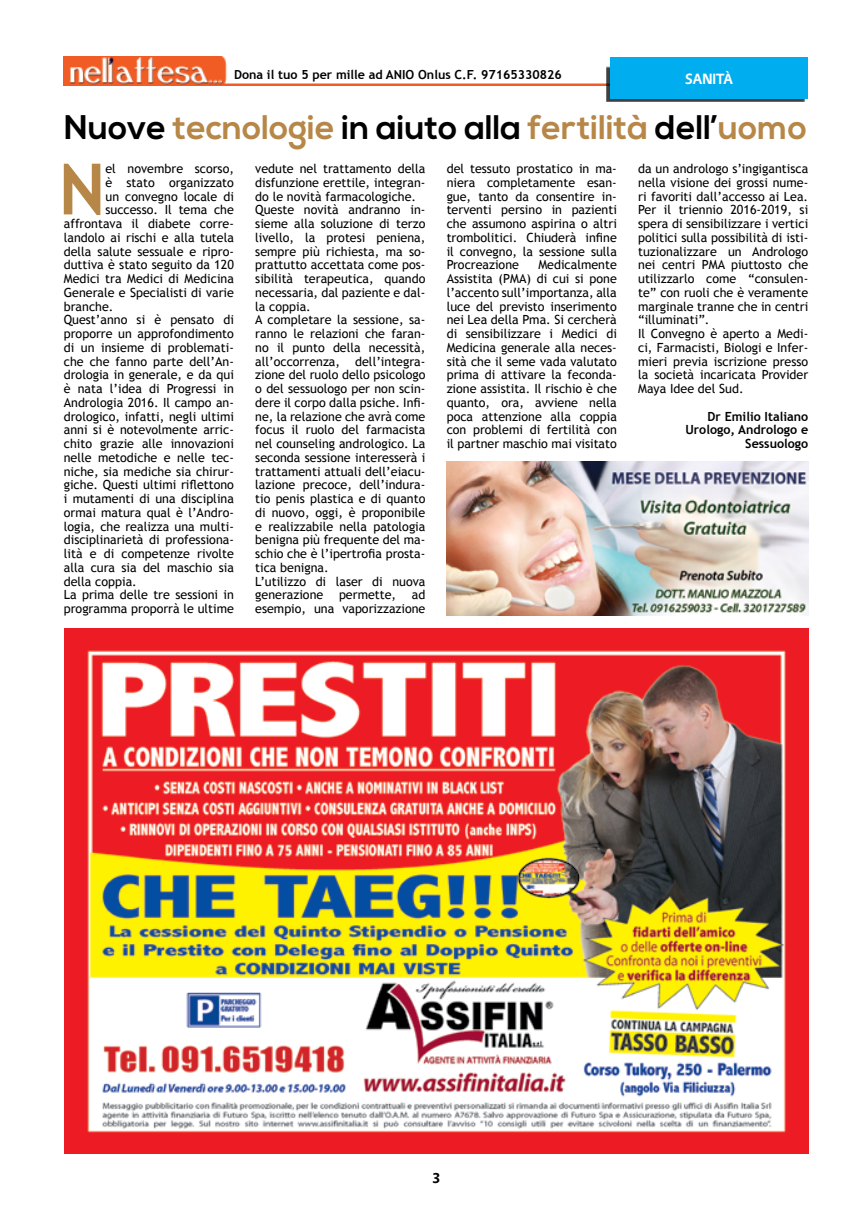
<style>
.page{position:relative;width:858px;height:1212px;background:#fff}
.page>*{position:absolute;margin:0;border:0;box-sizing:border-box;transform-origin:0 0}
.t1{font:700 70.88px "Trebuchet MS";color:#b68747}
.t2{font:700 34.12px "Nexa";color:#b68747}
.t3{font:700 15px "Vegur";color:#fff}
.t4{font:700 15px "Vegur";color:#000}
.t5{font:12.62px/13.8px "Trebuchet MS";color:#000}
.t6{font:700 12.62px/13.8px "Trebuchet MS";color:#000;text-align:right}
.t7{font:700 12.5px "Trebuchet MS";color:#000}
.s1{color:#000}
</style>
<div class="page">
<img style="left:64px;top:57px;width:744px;height:29px">
<img style="left:64px;top:628px;width:744px;height:526px">
<div style="left:605px;top:66px;width:199px;height:35px;background:#000;opacity:.75"></div>
<div style="left:610px;top:57px;width:197px;height:41px;background:#00aeef"></div>
<img style="left:446px;top:461px;width:362px;height:155px">
<p class="t7" style="left:234px;top:67px;width:329px">Dona il tuo 5 per mille ad ANIO Onlus C.F. 97165330826</p>
<h2 class="t2" style="left:64px;top:107px;width:744px"><span class="s1">Nuove</span> tecnologie <span class="s1">in aiuto alla</span> fertilità <span class="s1">dell’</span>uomo</h2>
<h1 class="t1" style="left:59px;top:145px;width:48px">N</h1>
<p class="t5" style="left:105px;top:162px;width:130px">el novembre scorso,</p>
<p class="t3" style="left:685px;top:71px;width:49px">SANITÀ</p>
<p class="t5" style="left:255px;top:162px;width:172px">vedute nel trattamento della disfunzione erettile, integran&shy;do le novità farmacologiche.<br>Queste novità andranno in&shy;sieme alla soluzione di terzo livello, la protesi peniena, sempre più richiesta, ma so&shy;prattutto accettata come pos&shy;sibilità terapeutica, quando necessaria, dal paziente e dal&shy;la coppia.<br>A completare la sessione, sa&shy;ranno le relazioni che faran&shy;no il punto della necessità, all’occorrenza, dell’integra&shy;zione del ruolo dello psicologo o del sessuologo per non scin&shy;dere il corpo dalla psiche. Infi&shy;ne, la relazione che avrà come focus il ruolo del farmacista nel counseling andrologico. La seconda sessione interesserà i trattamenti attuali dell’eiacu&shy;lazione precoce, dell’indura&shy;tio penis plastica e di quanto di nuovo, oggi, è proponibile e realizzabile nella patologia benigna più frequente del ma&shy;schio che è l’ipertrofia prosta&shy;tica benigna.<br>L’utilizzo di laser di nuova generazione permette, ad esempio, una vaporizzazione</p>
<p class="t5" style="left:638px;top:162px;width:171px">da un andrologo s’ingigantisca nella visione dei grossi nume&shy;ri favoriti dall’accesso ai Lea.<br>Per il triennio 2016-2019, si spera di sensibilizzare i vertici politici sulla possibilità di isti&shy;tuzionalizzare un Andrologo nei centri PMA piuttosto che utilizzarlo come “consulen&shy;te” con ruoli che è veramente marginale tranne che in centri “illuminati”.<br>Il Convegno è aperto a Medi&shy;ci, Farmacisti, Biologi e Infer&shy;mieri previa iscrizione presso la società incaricata Provider<br>Maya Idee del Sud.</p>
<p class="t5" style="left:446px;top:162px;width:172px;text-align:justify">del tessuto prostatico in ma&shy;niera completamente esan&shy;gue, tanto da consentire in&shy;terventi persino in pazienti che assumono aspirina o altri trombolitici. Chiuderà infine il convegno, la sessione sulla Procreazione</p>
<p class="t5" style="left:105px;top:176px;width:130px">è stato organizzato</p>
<p class="t5" style="left:105px;top:189px;width:130px">un convegno locale di</p>
<p class="t5" style="left:105px;top:203px;width:130px">successo. Il tema che</p>
<p class="t5" style="left:64px;top:217px;width:172px">affrontava il diabete corre-</p>
<p class="t5" style="left:64px;top:231px;width:172px">landolo ai rischi e alla tutela</p>
<p class="t5" style="left:64px;top:244px;width:172px">della salute sessuale e ripro-</p>
<p class="t5" style="left:64px;top:258px;width:172px">duttiva è stato seguito da 120</p>
<p class="t5" style="left:64px;top:272px;width:172px">Medici tra Medici di Medicina</p>
<p class="t5" style="left:64px;top:286px;width:172px">Generale e Specialisti di varie</p>
<p class="t5" style="left:64px;top:299px;width:51px">branche.</p>
<p class="t5" style="left:64px;top:313px;width:172px">Quest’anno si è pensato di</p>
<p class="t5" style="left:64px;top:327px;width:172px">proporre un approfondimento</p>
<p class="t5" style="left:64px;top:341px;width:172px">di un insieme di problemati-</p>
<p class="t5" style="left:64px;top:354px;width:172px">che che fanno parte dell’An-</p>
<p class="t5" style="left:64px;top:368px;width:172px">drologia in generale, e da qui</p>
<p class="t5" style="left:64px;top:382px;width:172px">è nata l’idea di Progressi in</p>
<p class="t5" style="left:64px;top:396px;width:172px">Andrologia 2016. Il campo an-</p>
<p class="t5" style="left:64px;top:409px;width:172px">drologico, infatti, negli ultimi</p>
<p class="t5" style="left:64px;top:423px;width:172px">anni si è notevolmente arric-</p>
<p class="t5" style="left:64px;top:437px;width:172px">chito grazie alle innovazioni</p>
<p class="t5" style="left:64px;top:451px;width:172px">nelle metodiche e nelle tec-</p>
<p class="t5" style="left:64px;top:464px;width:172px">niche, sia mediche sia chirur-</p>
<p class="t5" style="left:64px;top:478px;width:172px">giche. Questi ultimi riflettono</p>
<p class="t5" style="left:64px;top:492px;width:172px">i mutamenti di una disciplina</p>
<p class="t5" style="left:64px;top:506px;width:172px">ormai matura qual è l’Andro-</p>
<p class="t5" style="left:64px;top:519px;width:172px">logia, che realizza una multi-</p>
<p class="t5" style="left:64px;top:533px;width:172px">disciplinarietà di professiona-</p>
<p class="t5" style="left:64px;top:547px;width:172px">lità e di competenze rivolte</p>
<p class="t5" style="left:64px;top:561px;width:172px">alla cura sia del maschio sia</p>
<p class="t5" style="left:64px;top:574px;width:75px">della coppia.</p>
<p class="t5" style="left:64px;top:588px;width:172px">La prima delle tre sessioni in</p>
<p class="t5" style="left:64px;top:602px;width:172px">programma proporrà le ultime</p>
<p class="t5" style="left:446px;top:258px;width:172px;text-align:justify;text-indent:92px">Medicalmente Assistita (PMA) di cui si pone l’accento sull’importanza, alla luce del previsto inserimento nei Lea della Pma. Si cercherà di sensibilizzare i Medici di Medicina generale alla neces&shy;sità che il seme vada valutato prima di attivare la feconda&shy;zione assistita. Il rischio è che quanto, ora, avviene nella poca attenzione alla coppia con problemi di fertilità con il partner maschio mai visitato</p>
<p class="t6" style="left:685px;top:409px;width:124px">Dr Emilio Italiano<br>Urologo, Andrologo e<br>Sessuologo</p>
<p class="t4" style="left:432px;top:1169px;width:9px">3</p>
</div>
